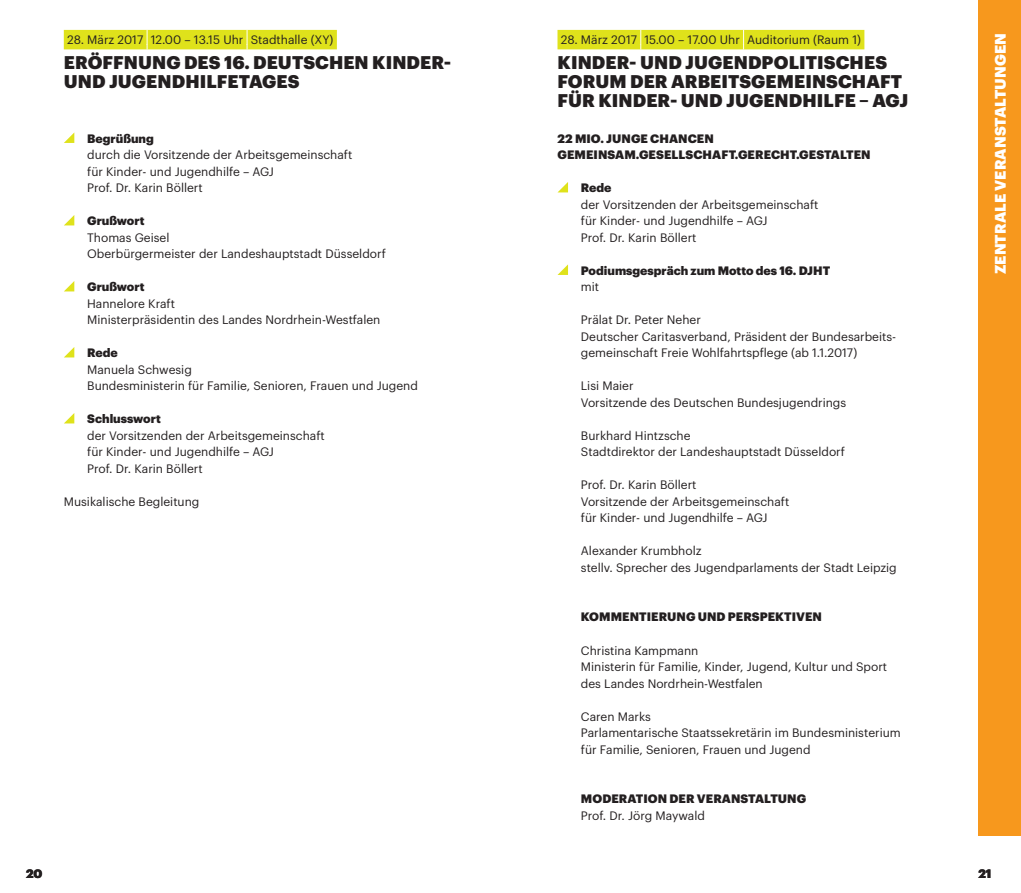
<style>
.page{position:relative;width:1021px;height:893px;background:#fff}
.page>*{position:absolute;margin:0;border:0;box-sizing:border-box;transform-origin:0 0}
.t1{font:900 18px/18.8px "Graphik";letter-spacing:.005em;color:#231f20}
.t2{font:900 15px "Graphik";color:#fff}
.t3{font:12px/16.5px "Graphik";color:#231f20}
.t4{font:900 12px/16.5px "Graphik";letter-spacing:.005em;color:#231f20}
</style>
<div class="page">
<div style="left:978px;top:0;width:42px;height:836px;background:#f7981d"></div>
<div style="left:557px;top:30px;width:307px;height:19px;background:#dfe21b"></div>
<svg style="left:640px;top:30px;width:1px;height:20px"></svg>
<svg style="left:743px;top:30px;width:1px;height:20px"></svg>
<svg style="left:558px;top:182px;width:10px;height:10px"></svg>
<svg style="left:557px;top:264px;width:11px;height:11px"></svg>
<div style="left:64px;top:30px;width:273px;height:19px;background:#dfe21b"></div>
<svg style="left:147px;top:30px;width:1px;height:20px"></svg>
<svg style="left:246px;top:30px;width:1px;height:20px"></svg>
<svg style="left:64px;top:133px;width:10px;height:10px"></svg>
<svg style="left:64px;top:215px;width:10px;height:10px"></svg>
<svg style="left:64px;top:281px;width:10px;height:10px"></svg>
<svg style="left:64px;top:347px;width:10px;height:10px"></svg>
<svg style="left:64px;top:413px;width:10px;height:10px"></svg>
<p class="t3" style="left:67px;top:30px;width:268px">28. März 2017 <sub>•</sub> 12.00 – 13.15 Uhr <sub>•</sub> Stadthalle (XY)</p>
<h1 class="t1" style="left:64px;top:52px;width:389px">ERÖFFNUNG DES 16. DEUTSCHEN KINDER-<br>UND JUGENDHILFETAGES</h1>
<p class="t4" style="left:87px;top:129px;width:68px">Begrüßung</p>
<p class="t3" style="left:87px;top:146px;width:267px">durch die Vorsitzende der Arbeitsgemeinschaft für Kinder- und Jugendhilfe – AGJ<br>Prof. Dr. Karin Böllert</p>
<p class="t4" style="left:87px;top:212px;width:59px">Grußwort</p>
<p class="t3" style="left:87px;top:228px;width:300px">Thomas Geisel<br>Oberbürgermeister der Landeshauptstadt Düsseldorf</p>
<p class="t4" style="left:87px;top:278px;width:59px">Grußwort</p>
<p class="t3" style="left:87px;top:294px;width:295px">Hannelore Kraft<br>Ministerpräsidentin des Landes Nordrhein-Westfalen</p>
<p class="t4" style="left:87px;top:344px;width:32px">Rede</p>
<p class="t3" style="left:87px;top:360px;width:332px">Manuela Schwesig<br>Bundesministerin für Familie, Senioren, Frauen und Jugend</p>
<p class="t4" style="left:87px;top:410px;width:75px">Schlusswort</p>
<p class="t3" style="left:87px;top:426px;width:239px">der Vorsitzenden der Arbeitsgemeinschaft für Kinder- und Jugendhilfe – AGJ<br>Prof. Dr. Karin Böllert</p>
<p class="t3" style="left:64px;top:492px;width:137px">Musikalische Begleitung</p>
<p class="t3" style="left:561px;top:30px;width:301px">28. März 2017 <sub>•</sub> 15.00 – 17.00 Uhr <sub>•</sub> Auditorium (Raum 1)</p>
<h1 class="t1" style="left:557px;top:52px;width:352px">KINDER- UND JUGENDPOLITISCHES<br>FORUM DER ARBEITSGEMEINSCHAFT<br>FÜR KINDER- UND JUGENDHILFE – AGJ</h1>
<p class="t4" style="left:557px;top:129px;width:315px">22 MIO. JUNGE CHANCEN<br>GEMEINSAM.GESELLSCHAFT.GERECHT.GESTALTEN</p>
<p class="t4" style="left:581px;top:179px;width:32px">Rede</p>
<p class="t3" style="left:581px;top:195px;width:239px">der Vorsitzenden der Arbeitsgemeinschaft für Kinder- und Jugendhilfe – AGJ<br>Prof. Dr. Karin Böllert</p>
<p class="t4" style="left:581px;top:261px;width:251px">Podiumsgespräch zum Motto des 16. DJHT</p>
<p class="t3" style="left:581px;top:278px;width:20px">mit</p>
<p class="t3" style="left:581px;top:311px;width:315px">Prälat Dr. Peter Neher<br>Deutscher Caritasverband, Präsident der Bundesarbeits&shy;gemeinschaft Freie Wohlfahrtspflege (ab 1.1.2017)</p>
<p class="t3" style="left:581px;top:377px;width:267px">Lisi Maier<br>Vorsitzende des Deutschen Bundesjugendrings</p>
<p class="t3" style="left:581px;top:426px;width:266px">Burkhard Hintzsche<br>Stadtdirektor der Landeshauptstadt Düsseldorf</p>
<p class="t3" style="left:581px;top:476px;width:210px">Prof. Dr. Karin Böllert<br>Vorsitzende der Arbeitsgemeinschaft für Kinder- und Jugendhilfe – AGJ</p>
<p class="t3" style="left:581px;top:542px;width:317px">Alexander Krumbholz<br>stellv. Sprecher des Jugendparlaments der Stadt Leipzig</p>
<p class="t4" style="left:581px;top:608px;width:243px">KOMMENTIERUNG UND PERSPEKTIVEN</p>
<p class="t3" style="left:581px;top:641px;width:308px">Christina Kampmann<br>Ministerin für Familie, Kinder, Jugend, Kultur und Sport des Landes Nordrhein-Westfalen</p>
<p class="t3" style="left:581px;top:707px;width:321px">Caren Marks<br>Parlamentarische Staatssekretärin im Bundesministerium für Familie, Senioren, Frauen und Jugend</p>
<p class="t4" style="left:581px;top:789px;width:227px">MODERATION DER VERANSTALTUNG</p>
<p class="t3" style="left:581px;top:806px;width:126px">Prof. Dr. Jörg Maywald</p>
<p class="t2" style="left:988px;top:274px;width:241px;rotate:-90deg">Zentrale Veranstaltungen</p>
<p class="t4" style="left:26px;top:864px;width:18px">20</p>
<p class="t4" style="left:978px;top:864px;width:14px">21</p>
</div>
